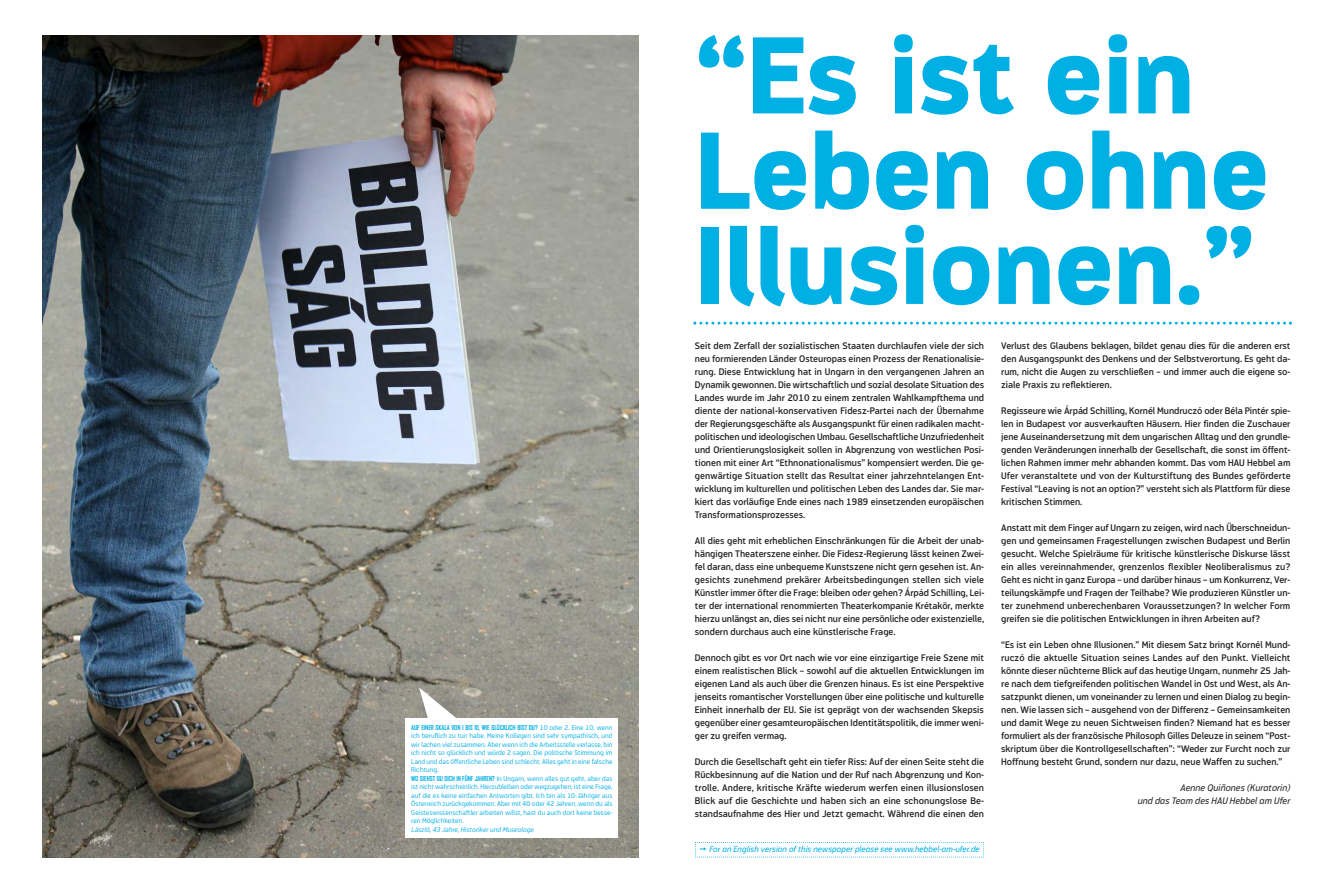
<style>
.page{position:relative;width:1333px;height:893px;background:#fff}
.page>*{position:absolute;margin:0;border:0;box-sizing:border-box;transform-origin:0 0}
.t1{font:800 106.7px/95.3px "Modus";letter-spacing:-.01em;color:#00afe4}
.t2{font:600 9.5px/13px "Modus";color:#231f20;text-align:justify}
.t3{font:italic 9.5px/13px "Modus";color:#231f20;text-align:right}
.t4{font:italic 8.5px "Modus";color:#00afe4}
.t5{font:300 7px/8.5px "Modus";color:#00afe4}
.t6{font:italic 300 7px "Modus";color:#00afe4}
.t7{font:700 6.5px "Agency FB";color:#00afe4}
.s1{font-family:"Modus";font-weight:300;font-size:7px}
.s2{font-family:"Agency FB";font-weight:700;font-size:6.5px}
.s3{font-family:"MS Gothic";font-style:normal}
</style>
<div class="page">
<img style="left:43px;top:35px;width:595px;height:822px">
<svg style="left:693px;top:322px;width:598px;height:3px"></svg>
<div style="left:405px;top:719px;width:213px;height:119px;background:#fff"></div>
<svg style="left:419px;top:687px;width:39px;height:32px"></svg>
<svg style="left:695px;top:842px;width:289px;height:15px"></svg>
<p class="t7" style="left:411px;top:723px;width:203px">AUF EINER SKALA VON 1 BIS 10, WIE GLÜCKLICH BIST DU? <span class="s1">10 oder 2. Eine 10, wenn</span></p>
<p class="t5" style="left:411px;top:732px;width:203px">ich beruflich zu tun habe. Meine Kollegen sind sehr sympathisch, und wir lachen viel zusammen. Aber wenn ich die Arbeitsstelle verlasse, bin ich nicht so glücklich und würde 2 sagen. Die politische Stimmung im Land und das öffentliche Leben sind schlecht. Alles geht in eine falsche Richtung.<br><span class="s2">WO SIEHST DU DICH IN FÜNF JAHREN?</span> In Ungarn, wenn alles gut geht, aber das ist nicht wahrscheinlich. Hierzubleiben oder wegzugehen, ist eine Frage, auf die es keine einfachen Antworten gibt. Ich bin als 10-Jähriger aus Österreich zurückgekommen. Aber mit 40 oder 42 Jahren, wenn du als Geisteswissenschaftler arbeiten willst, hast du auch dort keine besse&shy;ren Möglichkeiten.</p>
<p class="t6" style="left:411px;top:826px;width:125px">László,43 Jahre,Historikerund Museologe</p>
<h1 class="t1" style="left:694px;top:37px;width:576px">“Es ist ein<br>Leben ohne<br>Illusionen.”</h1>
<p class="t2" style="left:694px;top:340px;width:291px">Seit dem Zerfall der sozialistischen Staaten durchlaufen viele der sich neu formierenden Länder Osteuropas einen Prozess der Renationalisie&shy;rung. Diese Entwicklung hat in Ungarn in den vergangenen Jahren an Dynamik gewonnen. Die wirtschaftlich und sozial desolate Situation des Landes wurde im Jahr 2010 zu einem zentralen Wahlkampfthema und diente der national-konservativen Fidesz-Partei nach der Übernahme der Regierungsgeschäfte als Ausgangspunkt für einen radikalen macht&shy;politischen und ideologischen Umbau. Gesellschaftliche Unzufriedenheit und Orientierungslosigkeit sollen in Abgrenzung von westlichen Posi&shy;tionen mit einer Art “Ethnonationalismus” kompensiert werden. Die ge&shy;genwärtige Situation stellt das Resultat einer jahrzehntelangen Ent&shy;wicklung im kulturellen und politischen Leben des Landes dar. Sie mar&shy;kiert das vorläufige Ende eines nach 1989 einsetzenden europäischen Transformationsprozesses.</p>
<p class="t2" style="left:694px;top:535px;width:291px">All dies geht mit erheblichen Einschränkungen für die Arbeit der unab&shy;hängigen Theaterszene einher. Die Fidesz-Regierung lässt keinen Zwei&shy;fel daran, dass eine unbequeme Kunstszene nicht gern gesehen ist. An&shy;gesichts zunehmend prekärer Arbeitsbedingungen stellen sich viele Künstler immer öfter die Frage: bleiben oder gehen? Árpád Schilling, Lei&shy;ter der international renommierten Theaterkompanie Krétakör, merkte hierzu unlängst an, dies sei nicht nur eine persönliche oder existenzielle, sondern durchaus auch eine künstlerische Frage.</p>
<p class="t2" style="left:694px;top:652px;width:291px">Dennoch gibt es vor Ort nach wie vor eine einzigartige Freie Szene mit einem realistischen Blick – sowohl auf die aktuellen Entwicklungen im eigenen Land als auch über die Grenzen hinaus. Es ist eine Perspektive jenseits romantischer Vorstellungen über eine politische und kulturelle Einheit innerhalb der EU. Sie ist geprägt von der wachsenden Skepsis gegenüber einer gesamteuropäischen Identitätspolitik, die immer weni&shy;ger zu greifen vermag.</p>
<p class="t2" style="left:694px;top:756px;width:291px">Durch die Gesellschaft geht ein tiefer Riss: Auf der einen Seite steht die Rückbesinnung auf die Nation und der Ruf nach Abgrenzung und Kon&shy;trolle. Andere, kritische Kräfte wiederum werfen einen illusionslosen Blick auf die Geschichte und haben sich an eine schonungslose Be&shy;standsaufnahme des Hier und Jetzt gemacht. Während die einen den</p>
<p class="t4" style="left:699px;top:846px;width:282px"><span class="s3">➙</span> For an English version of this newspaper please see www.hebbel-am-ufer.de</p>
<p class="t2" style="left:1001px;top:340px;width:291px">Verlust des Glaubens beklagen, bildet genau dies für die anderen erst den Ausgangspunkt des Denkens und der Selbstverortung. Es geht da&shy;rum, nicht die Augen zu verschließen – und immer auch die eigene so&shy;ziale Praxis zu reflektieren.</p>
<p class="t2" style="left:1001px;top:405px;width:291px">Regisseure wie Árpád Schilling, Kornél Mundruczó oder Béla Pintér spie&shy;len in Budapest vor ausverkauften Häusern. Hier finden die Zuschauer jene Auseinandersetzung mit dem ungarischen Alltag und den grundle&shy;genden Veränderungen innerhalb der Gesellschaft, die sonst im öffent&shy;lichen Rahmen immer mehr abhanden kommt. Das vom HAU Hebbel am Ufer veranstaltete und von der Kulturstiftung des Bundes geförderte Festival “Leaving is not an option?” versteht sich als Plattform für diese kritischen Stimmen.</p>
<p class="t2" style="left:1001px;top:522px;width:291px">Anstatt mit dem Finger auf Ungarn zu zeigen, wird nach Überschneidun&shy;gen und gemeinsamen Fragestellungen zwischen Budapest und Berlin gesucht. Welche Spielräume für kritische künstlerische Diskurse lässt ein alles vereinnahmender, grenzenlos flexibler Neoliberalismus zu?<br>Geht es nicht in ganz Europa – und darüber hinaus – um Konkurrenz, Ver&shy;teilungskämpfe und Fragen der Teilhabe? Wie produzieren Künstler un&shy;ter zunehmend unberechenbaren Voraussetzungen? In welcher Form greifen sie die politischen Entwicklungen in ihren Arbeiten auf?</p>
<p class="t2" style="left:1001px;top:639px;width:291px">“Es ist ein Leben ohne Illusionen.” Mit diesem Satz bringt Kornél Mund&shy;ruczó die aktuelle Situation seines Landes auf den Punkt. Vielleicht könnte dieser nüchterne Blick auf das heutige Ungarn, nunmehr 25 Jah&shy;re nach dem tiefgreifenden politischen Wandel in Ost und West, als An&shy;satzpunkt dienen, um voneinander zu lernen und einen Dialog zu begin&shy;nen. Wie lassen sich – ausgehend von der Differenz – Gemeinsamkeiten und damit Wege zu neuen Sichtweisen finden? Niemand hat es besser formuliert als der französische Philosoph Gilles Deleuze in seinem “Post&shy;skriptum über die Kontrollgesellschaften”: “Weder zur Furcht noch zur Hoffnung besteht Grund, sondern nur dazu, neue Waffen zu suchen.”</p>
<p class="t3" style="left:1137px;top:782px;width:154px">Aenne Quiñones (Kuratorin)<br>und das Team des HAU Hebbel am Ufer</p>
</div>
